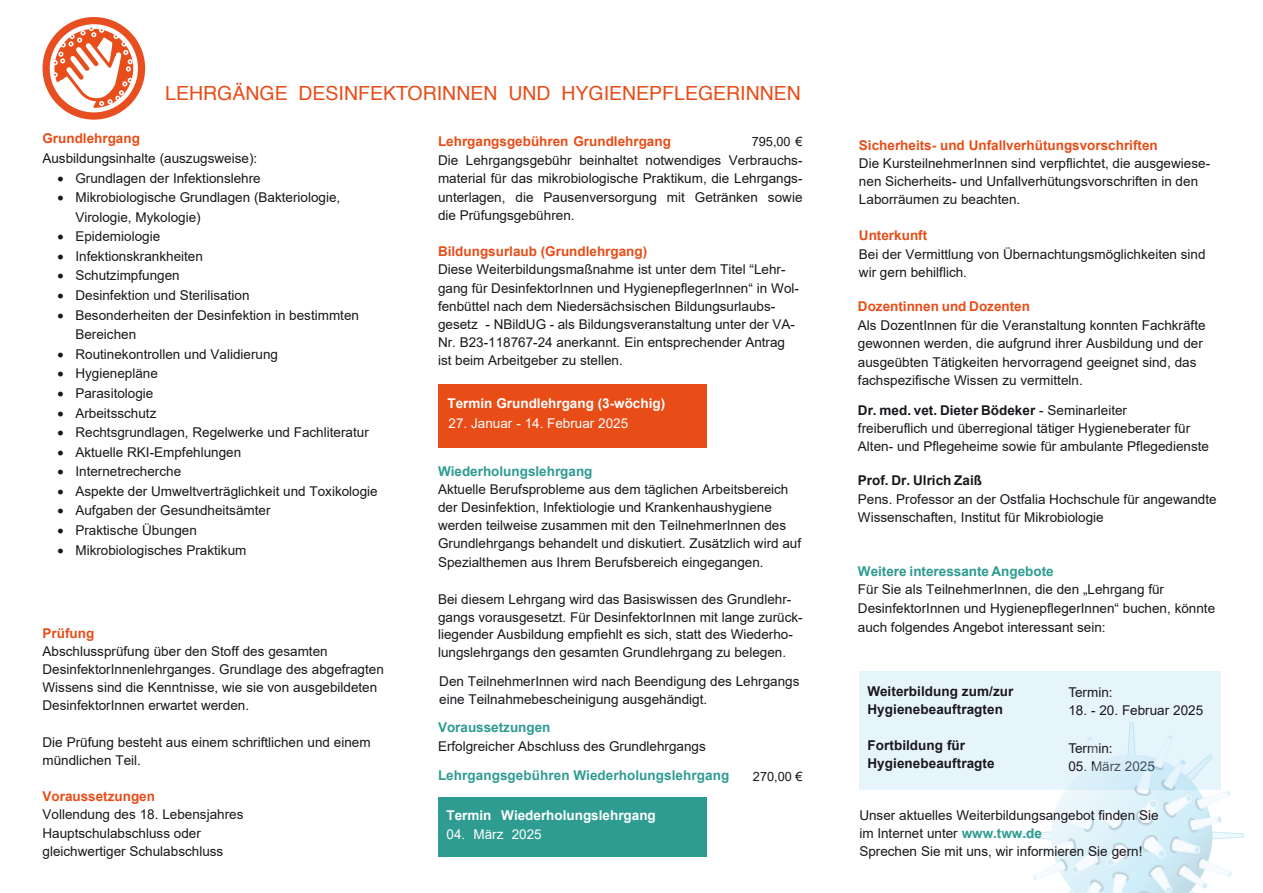
<style>
.page{position:relative;width:1263px;height:893px;background:#fff}
.page>*{position:absolute;margin:0;border:0;box-sizing:border-box;transform-origin:0 0}
.t1{font:19.5px "Helvetica";color:#e84d18}
.t2{font:13.5px/18.1px "Arial";color:#1a171c}
.t3{font:13.5px/19.5px "Arial";color:#1a171c}
.t4{font:700 13.5px "Arial";color:#e84d18}
.t5{font:700 13.5px "Arial";color:#2e9c91}
.t6{font:700 13.5px/18px "Arial";letter-spacing:.005em;color:#1a171c}
.t7{font:700 13.5px "Arial";color:#fff}
.t8{font:700 13.5px "Arial";color:#e74d17}
.t9{font:13.5px "Arial";color:#fff}
.t10{font:700 13.5px "Arial";color:#1a171c}
.t11{font:13.5px "Arial";color:#fff}
.t12{font:700 13.5px "Arial";color:#e84d18}
.t13{font:12.75px "Arial";color:#1a171c}
.s1{font-style:inherit}
.s2{font-weight:700}
.s3{font-weight:700;color:#2e9c91}
</style>
<div class="page">
<div style="left:859px;top:671px;width:361px;height:119px;background:#e6f4fc"></div>
<div style="left:438px;top:797px;width:269px;height:60px;background:#2e9c91"></div>
<div style="left:438px;top:384px;width:269px;height:64px;background:#e84d18"></div>
<svg style="left:46px;top:21px;width:96px;height:95px"></svg>
<div style="left:43px;top:17px;width:102px;height:103px;border:7px solid #e74e20;border-radius:50%"></div>
<svg style="left:53px;top:26px;width:81px;height:88px"></svg>
<svg style="left:1018px;top:722px;width:227px;height:171px"></svg>
<h1 class="t1" style="left:165px;top:78px;width:637px">LEHRGÄNGE DESINFEKTORINNEN UND HYGIENEPFLEGERINNEN</h1>
<p class="t4" style="left:42px;top:129px;width:99px">Grundlehrgang</p>
<p class="t3" style="left:42px;top:148px;width:216px">Ausbildungsinhalte (auszugsweise):</p>
<p class="t3" style="left:57px;top:168px;width:205px">• Grundlagen der Infektionslehre</p>
<p class="t3" style="left:75px;top:188px;width:266px;text-indent:-18px">• Mikrobiologische Grundlagen (Bakteriologie,<br>Virologie, Mykologie)</p>
<p class="t3" style="left:57px;top:227px;width:104px">• Epidemiologie</p>
<p class="t3" style="left:57px;top:246px;width:147px">• Infektionskrankheiten</p>
<p class="t3" style="left:57px;top:266px;width:124px">• Schutzimpfungen</p>
<p class="t3" style="left:57px;top:285px;width:194px">• Desinfektion und Sterilisation</p>
<p class="t3" style="left:75px;top:305px;width:285px;text-indent:-18px">• Besonderheiten der Desinfektion in bestimmten<br>Bereichen</p>
<p class="t3" style="left:57px;top:344px;width:222px">• Routinekontrollen und Validierung</p>
<p class="t3" style="left:57px;top:364px;width:102px">• Hygienepläne</p>
<p class="t3" style="left:57px;top:383px;width:98px">• Parasitologie</p>
<p class="t3" style="left:57px;top:403px;width:101px">• Arbeitsschutz</p>
<p class="t3" style="left:57px;top:422px;width:313px">• Rechtsgrundlagen, Regelwerke und Fachliteratur</p>
<p class="t3" style="left:57px;top:442px;width:185px">• Aktuelle RKI-Empfehlungen</p>
<p class="t3" style="left:57px;top:462px;width:125px">• Internetrecherche</p>
<p class="t3" style="left:57px;top:481px;width:322px">• Aspekte der Umweltverträglichkeit und Toxikologie</p>
<p class="t3" style="left:57px;top:501px;width:215px">• Aufgaben der Gesundheitsämter</p>
<p class="t3" style="left:57px;top:520px;width:141px">• Praktische Übungen</p>
<p class="t3" style="left:57px;top:540px;width:191px">• Mikrobiologisches Praktikum</p>
<p class="t12" style="left:43px;top:623px;width:53px">Prüfung</p>
<p class="t2" style="left:43px;top:642px;width:343px">Abschlussprüfung über den Stoff des gesamten DesinfektorInnenlehrganges. Grundlage des abgefragten Wissens sind die Kenntnisse, wie sie von ausgebildeten DesinfektorInnen erwartet werden.</p>
<p class="t2" style="left:43px;top:733px;width:330px">Die Prüfung besteht aus einem schriftlichen und einem mündlichen Teil.</p>
<p class="t4" style="left:43px;top:787px;width:114px">Voraussetzungen</p>
<p class="t2" style="left:43px;top:805px;width:202px">Vollendung des 18. Lebensjahres<br>Hauptschulabschluss <span class="s1">oder gleichwertiger Schulabschluss</span></p>
<p class="t4" style="left:438px;top:131px;width:234px">Lehrgangsgebühren Grundlehrgang</p>
<p class="t13" style="left:752px;top:133px;width:52px"><span class="s1">795</span>,00 €</p>
<p class="t2" style="left:438px;top:151px;width:366px;text-align:justify">Die Lehrgangsgebühr beinhaltet notwendiges Verbrauchs&shy;material für das mikrobiologische Praktikum, die Lehrgangs&shy;unterlagen<span class="s1">, die Pausenversorgung mit Getränken</span> sowie die Prüfungsgebühren.</p>
<p class="t4" style="left:438px;top:242px;width:211px">Bildungsurlaub (Grundlehrgang)</p>
<p class="t2" style="left:438px;top:260px;width:362px">Diese Weiterbildungsmaßnahme ist unter dem Titel “Lehr&shy;gang für DesinfektorInnen und HygienepflegerInnen“ in Wol&shy;fenbüttel nach dem Niedersächsischen Bildungsurlaubs&shy;gesetz - NBildUG - als Bildungsveranstaltung unter der VA-Nr. B23-118767-24 anerkannt. Ein entsprechender Antrag ist beim Arbeitgeber zu stellen.</p>
<p class="t7" style="left:447px;top:394px;width:219px">Termin Grundlehrgang (3-wöchig)</p>
<p class="t9" style="left:449px;top:414px;width:181px"><span class="s1">27.</span> Januar - 1<span class="s1">4</span>. Februar 202<span class="s1">5</span></p>
<p class="t5" style="left:438px;top:462px;width:156px">Wiederholungslehrgang</p>
<p class="t2" style="left:438px;top:480px;width:365px">Aktuelle Berufsprobleme aus dem täglichen Arbeitsbereich der Desinfektion, Infektiologie und Krankenhaushygiene werden teilweise zusammen mit den TeilnehmerInnen des Grundlehrgangs behandelt und diskutiert. Zusätzlich wird auf Spezialthemen aus Ihrem Berufsbereich eingegangen.</p>
<p class="t2" style="left:438px;top:590px;width:366px;line-height:17.7px">Bei diesem Lehrgang wird das Basiswissen des Grundlehr&shy;gangs vorausgesetzt. Für DesinfektorInnen mit lange zurück&shy;liegender Ausbildung empfiehlt es sich, statt des Wiederho&shy;lungslehrgangs den gesamten Grundlehrgang zu belegen.</p>
<p class="t2" style="left:439px;top:672px;width:362px">Den TeilnehmerInnen wird nach Beendigung des Lehrgangs eine Teilnahmebescheinigung ausgehändigt.</p>
<p class="t5" style="left:438px;top:718px;width:114px">Voraussetzungen</p>
<p class="t2" style="left:438px;top:737px;width:269px">Erfolgreicher Abschluss des Grundlehrgangs</p>
<p class="t5" style="left:438px;top:766px;width:293px">Lehrgangsgebühren Wiederholungslehrgang</p>
<p class="t7" style="left:446px;top:806px;width:211px">Termin Wiederholungslehrgang</p>
<p class="t11" style="left:446px;top:825px;width:97px">04<span class="s1">.</span> März <span class="s1">202</span>5</p>
<p class="t13" style="left:753px;top:767px;width:51px">2<span class="s1">70</span>,00 €</p>
<p class="t8" style="left:859px;top:136px;width:300px">Sicherheits- und Unfallverhütungsvorschriften</p>
<p class="t2" style="left:859px;top:155px;width:353px">Die KursteilnehmerInnen sind verpflichtet, die ausgewiese&shy;nen Sicherheits- und Unfallverhütungsvorschriften in den<br>Laborräumen zu beachten.</p>
<p class="t8" style="left:859px;top:226px;width:70px">Unterkunft</p>
<p class="t2" style="left:859px;top:245px;width:348px">Bei der Vermittlung von Übernachtungsmöglichkeiten sind wir gern behilflich.</p>
<p class="t4" style="left:858px;top:297px;width:174px">Dozentinnen und Dozenten</p>
<p class="t2" style="left:858px;top:316px;width:349px">Als DozentInnen für die Veranstaltung konnten Fachkräfte gewonnen werden, die aufgrund ihrer Ausbildung und der ausgeübten Tätigkeiten hervorragend geeignet sind, das fachspezifische Wissen zu vermitteln.</p>
<p class="t2" style="left:858px;top:401px;width:353px"><span class="s2">Dr. med. vet. Dieter Bödeker</span> - Seminarleiter<br>freiberuflich und überregional tätiger Hygieneberater für<br>Alten- und Pflegeheime sowie für ambulante Pflegedienste</p>
<p class="t10" style="left:858px;top:470px;width:126px">Prof. Dr. Ulrich Zaiß</p>
<p class="t2" style="left:858px;top:489px;width:360px;line-height:18.9px">Pens. Professor an der Ostfalia Hochschule für angewandte<br>Wissenschaften, Institut für Mikrobiologie</p>
<p class="t5" style="left:858px;top:561px;width:197px">Weitere interessante Angebote</p>
<p class="t2" style="left:858px;top:580px;width:359px;line-height:18.8px">Für Sie als TeilnehmerInnen, die den „Lehrgang für<br>DesinfektorInnen und HygienepflegerInnen“ buchen, könnte auch folgendes Angebot interessant sein:</p>
<p class="t6" style="left:867px;top:683px;width:147px">Weiterbildung zum/zur<br>Hygienebeauftragten</p>
<p class="t6" style="left:867px;top:737px;width:129px">Fortbildung für<br>Hygienebeauftragte</p>
<p class="t2" style="left:1068px;top:683px;width:46px">Termin:</p>
<p class="t2" style="left:1068px;top:701px;width:136px"><span class="s1">18</span>. - 2<span class="s1">0</span>. Februar 202<span class="s1">5</span></p>
<p class="t2" style="left:1068px;top:739px;width:46px">Termin:</p>
<p class="t3" style="left:1068px;top:756px;width:88px">05<span class="s1">.</span> März <span class="s1">202</span>5</p>
<p class="t2" style="left:859px;top:807px;width:301px">Unser aktuelles Weiterbildungsangebot finden Sie im Internet unter <span class="s3">www.tww.de<br></span>Sprechen Sie mit uns, wir informieren Sie gern!</p>
</div>
